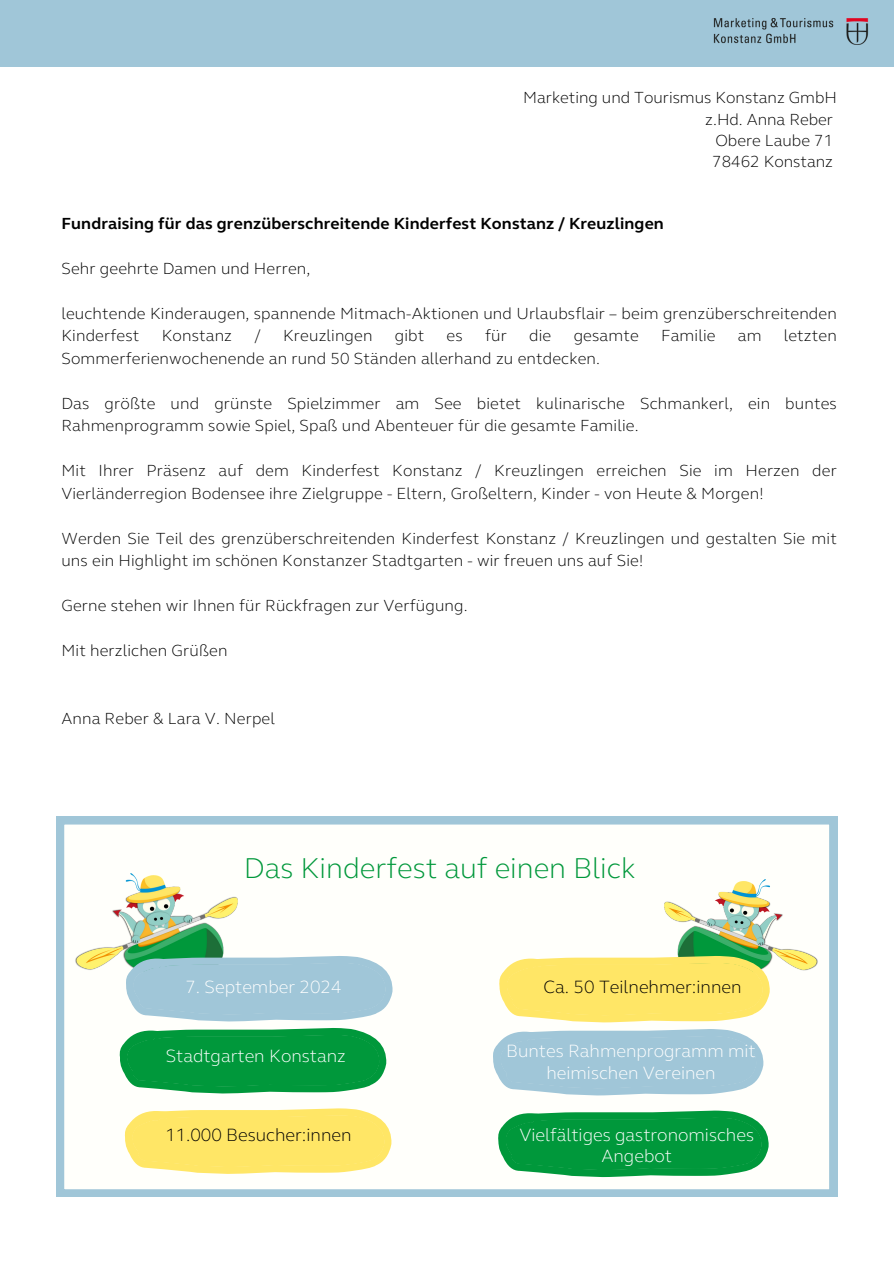
<style>
.page{position:relative;width:894px;height:1264px;background:#fff}
.page>*{position:absolute;margin:0;border:0;box-sizing:border-box;transform-origin:0 0}
.t1{font:300 29.4px "FS Elliot Pro";color:#00983b}
.t2{font:300 18.3px/21.3px "FS Elliot Pro";color:#fff;text-align:center}
.t3{font:300 18.3px "FS Elliot Pro";color:#000}
.t4{font:300 16.5px/22.5px "FS Elliot Pro";letter-spacing:.01em;color:#000}
.t5{font:700 16.5px "FS Elliot Pro";letter-spacing:.01em;color:#000}
</style>
<div class="page">
<svg style="left:56px;top:816px;width:780px;height:380px"></svg>
<img style="left:663px;top:879px;width:155px;height:100px">
<img style="left:74px;top:873px;width:164px;height:106px">
<svg style="left:125px;top:955px;width:268px;height:66px;background:#a5cad7"></svg>
<svg style="left:119px;top:1027px;width:268px;height:66px;background:#1ea452"></svg>
<svg style="left:124px;top:1108px;width:268px;height:65px;background:#ffe876"></svg>
<svg style="left:498px;top:955px;width:272px;height:67px;background:#fae774"></svg>
<svg style="left:492px;top:1029px;width:271px;height:66px;background:#a9cbdb"></svg>
<svg style="left:497px;top:1110px;width:272px;height:66px;background:#1ba34f"></svg>
<div style="left:0;top:0;width:893px;height:67px;background:#a0c6d8"></div>
<img style="left:713px;top:18px;width:156px;height:27px">
<p class="t4" style="left:523px;top:88px;width:315px">Marketing und Tourismus Konstanz GmbH</p>
<p class="t4" style="left:705px;top:109px;width:129px">z.Hd. Anna Reber</p>
<p class="t4" style="left:715px;top:130px;width:119px">Obere Laube 71</p>
<p class="t4" style="left:712px;top:152px;width:122px">78462 Konstanz</p>
<h1 class="t5" style="left:61px;top:216px;width:603px">Fundraising für das grenzüberschreitende Kinderfest Konstanz / Kreuzlingen</h1>
<p class="t4" style="left:61px;top:258px;width:250px">Sehr geehrte Damen und Herren,</p>
<p class="t4" style="left:61px;top:303px;width:776px">leuchtende Kinderaugen, spannende Mitmach-Aktionen und Urlaubsflair – beim grenzüberschreitenden<br>Kinderfest</p>
<p class="t4" style="left:162px;top:326px;width:72px">Konstanz</p>
<p class="t4" style="left:254px;top:326px;width:8px">/</p>
<p class="t4" style="left:283px;top:326px;width:91px">Kreuzlingen</p>
<p class="t4" style="left:395px;top:326px;width:31px">gibt</p>
<p class="t4" style="left:446px;top:326px;width:18px">es</p>
<p class="t4" style="left:485px;top:326px;width:23px">für</p>
<p class="t4" style="left:529px;top:326px;width:24px">die</p>
<p class="t4" style="left:573px;top:326px;width:67px">gesamte</p>
<p class="t4" style="left:661px;top:326px;width:56px">Familie</p>
<p class="t4" style="left:737px;top:326px;width:25px">am</p>
<p class="t4" style="left:783px;top:326px;width:54px">letzten</p>
<p class="t4" style="left:61px;top:348px;width:540px">Sommerferienwochenende an rund 50 Ständen allerhand zu entdecken.</p>
<p class="t4" style="left:61px;top:393px;width:776px">Das größte und grünste Spielzimmer am See bietet kulinarische Schmankerl, ein buntes<br>Rahmenprogramm sowie Spiel, Spaß und Abenteuer für die gesamte Familie.</p>
<p class="t4" style="left:61px;top:461px;width:776px">Mit Ihrer Präsenz auf dem Kinderfest Konstanz / Kreuzlingen erreichen Sie im Herzen der<br>Vierländerregion Bodensee ihre Zielgruppe - Eltern, Großeltern, Kinder - von Heute &amp; Morgen!</p>
<h2 class="t4" style="left:61px;top:528px;width:776px">Werden Sie Teil des grenzüberschreitenden Kinderfest Konstanz / Kreuzlingen und gestalten Sie mit uns ein Highlight im schönen Konstanzer Stadtgarten - wir freuen uns auf Sie!</h2>
<h2 class="t4" style="left:61px;top:596px;width:407px">Gerne stehen wir Ihnen für Rückfragen zur Verfügung.</h2>
<h2 class="t4" style="left:61px;top:641px;width:167px">Mit herzlichen Grüßen</h2>
<h2 class="t4" style="left:61px;top:708px;width:215px">Anna Reber &amp; Lara V. Nerpel</h2>
<p class="t1" style="left:244px;top:855px;width:393px">Das Kinderfest auf einen Blick</p>
<p class="t2" style="left:185px;top:977px;width:158px">7. September 2024</p>
<p class="t3" style="left:543px;top:979px;width:199px">Ca. 50 Teilnehmer:innen</p>
<p class="t2" style="left:166px;top:1046px;width:181px">Stadtgarten Konstanz</p>
<p class="t2" style="left:506px;top:1042px;width:251px">Buntes Rahmenprogramm mit heimischen Vereinen</p>
<h3 class="t3" style="left:165px;top:1126px;width:188px">11.000 Besucher:innen</h3>
<p class="t2" style="left:519px;top:1125px;width:236px">Vielfältiges gastronomisches<br>Angebot</p>
</div>
